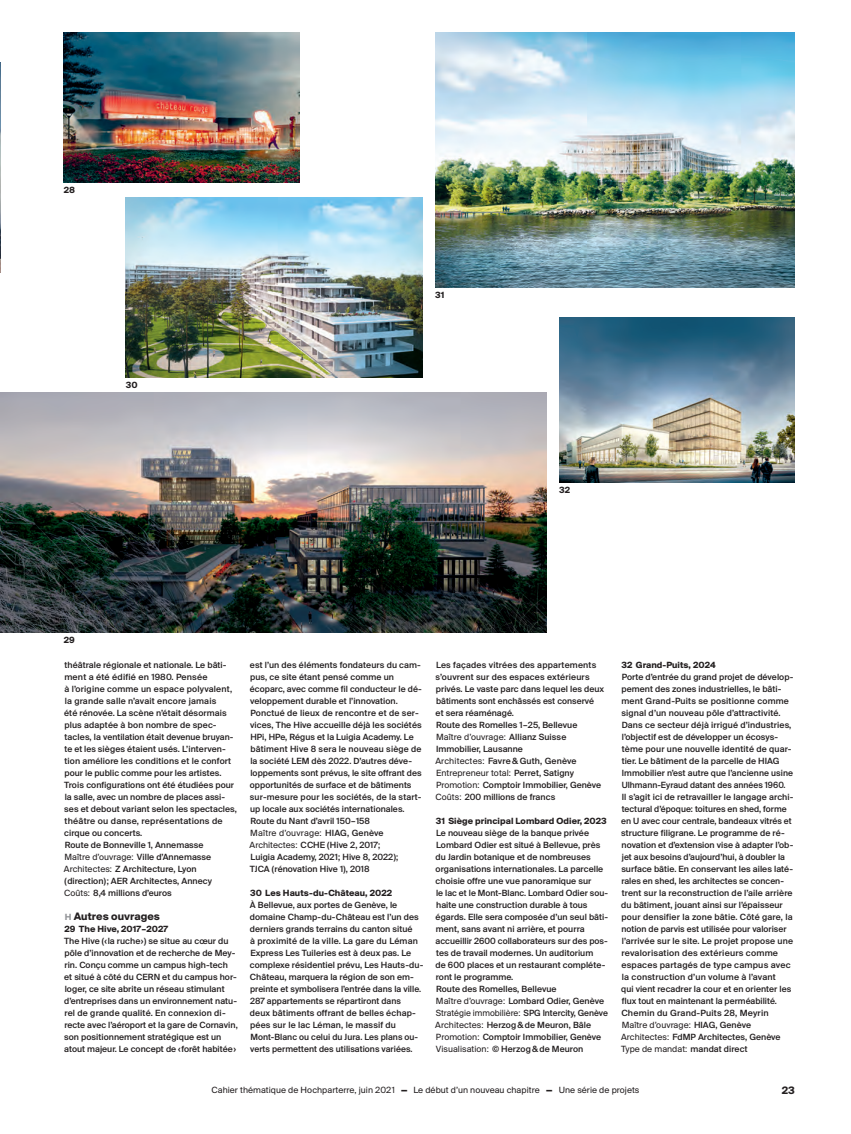
<style>
.page{position:relative;width:851px;height:1134px;background:#fff}
.page>*{position:absolute;margin:0;border:0;box-sizing:border-box;transform-origin:0 0}
.t1{font:700 11.25px "Suisse BP Intl";letter-spacing:.005em;color:#231f20}
.t2{font:500 9.38px/12px "Suisse BP Intl";letter-spacing:.005em;color:#231f20}
.t3{font:700 9.38px "Suisse BP Intl";letter-spacing:.005em;color:#231f20}
.t4{font:9.38px "Suisse BP Intl";letter-spacing:.005em;color:#231f20}
.s1{font-weight:400}
.s2{font-size:9.38px;color:#939598}
.s3{font-weight:900}
</style>
<div class="page">
<img style="left:0;top:62px;width:1px;height:210px">
<img style="left:0;top:392px;width:546px;height:240px">
<img style="left:435px;top:32px;width:359px;height:255px">
<img style="left:126px;top:197px;width:297px;height:180px">
<img style="left:559px;top:317px;width:235px;height:165px">
<img style="left:64px;top:32px;width:235px;height:150px">
<p class="t3" style="left:64px;top:184px;width:13px">28</p>
<p class="t3" style="left:126px;top:379px;width:13px">30</p>
<p class="t3" style="left:435px;top:289px;width:11px">31</p>
<p class="t3" style="left:559px;top:484px;width:12px">32</p>
<p class="t3" style="left:64px;top:634px;width:13px">29</p>
<p class="t2" style="left:64px;top:659px;width:174px">théâtrale régionale et nationale. Le bâti&shy;ment a été édifié en 1980. Pensée<br>à l’origine comme un espace polyvalent, la grande salle n’avait encore jamais<br>été rénovée. La scène n’était désormais plus adaptée à bon nombre de spec&shy;tacles, la ventilation était devenue bruyan&shy;te et les sièges étaient usés. L’interven&shy;tion améliore les conditions et le confort pour le public comme pour les artistes.<br>Trois configurations ont été étudiées pour la salle, avec un nombre de places assi&shy;ses et debout variant selon les spectacles, théâtre ou danse, représentations de cirque ou concerts.<br>Route de Bonneville 1, Annemasse<br><span class="s1">Maître d’ouvrage:</span> Ville d’Annemasse <span class="s1">Architectes:</span> Z Architecture, Lyon (direction); AER Architectes, Annecy <span class="s1">Coûts:</span> 8,4 millions d’euros</p>
<p class="t1" style="left:65px;top:910px;width:97px"><span class="s2">H</span> Autres ouvrages</p>
<p class="t3" style="left:65px;top:923px;width:105px">29 The Hive, 2017–2027</p>
<p class="t2" style="left:64px;top:935px;width:175px">The Hive (‹la ruche›) se situe au cœur du pôle d’innovation et de recherche de Mey&shy;rin. Conçu comme un campus high-tech et situé à côté du CERN et du campus hor&shy;loger, ce site abrite un réseau stimulant d’entreprises dans un environnement natu&shy;rel de grande qualité. En connexion di&shy;recte avec l’aéroport et la gare de Cornavin, son positionnement stratégique est un atout majeur. Le concept de ‹forêt habitée›</p>
<p class="t2" style="left:249px;top:659px;width:174px">est l’un des éléments fondateurs du cam&shy;pus, ce site étant pensé comme un écoparc, avec comme fil conducteur le dé&shy;veloppement durable et l’innovation.<br>Ponctué de lieux de rencontre et de ser&shy;vices, The Hive accueille déjà les sociétés HPi, HPe, Régus et la Luigia Academy. Le bâtiment Hive 8 sera le nouveau siège de la société LEM dès 2022. D’autres déve&shy;loppements sont prévus, le site offrant des opportunités de surface et de bâtiments sur-mesure pour les sociétés, de la start&shy;up locale aux sociétés internationales.<br>Route du Nant d’avril 150–158<br><span class="s1">Maître d’ouvrage:</span> HIAG, Genève <span class="s1">Architectes:</span> CCHE (Hive 2, 2017;<br>Luigia Academy, 2021; Hive 8, 2022);<br>TJCA (rénovation Hive 1), 2018</p>
<p class="t3" style="left:250px;top:887px;width:143px">30 Les Hauts-du-Château, 2022</p>
<p class="t2" style="left:250px;top:899px;width:175px">À Bellevue, aux portes de Genève, le domaine Champ-du-Château est l’un des derniers grands terrains du canton situé<br>à proximité de la ville. La gare du Léman Express Les Tuileries est à deux pas. Le complexe résidentiel prévu, Les Hauts-du-Château, marquera la région de son em&shy;preinte et symbolisera l’entrée dans la ville.<br>287 appartements se répartiront dans<br>deux bâtiments offrant de belles échap&shy;pées sur le lac Léman, le massif du Mont-Blanc ou celui du Jura. Les plans ou&shy;verts permettent des utilisations variées.</p>
<p class="t2" style="left:435px;top:659px;width:170px">Les façades vitrées des appartements s’ouvrent sur des espaces extérieurs privés. Le vaste parc dans lequel les deux bâtiments sont enchâssés est conservé<br>et sera réaménagé.<br>Route des Romelles 1–25, Bellevue <span class="s1">Maître d’ouvrage:</span> Allianz Suisse Immobilier, Lausanne<br><span class="s1">Architectes:</span> Favre&amp; Guth, Genève <span class="s1">Entrepreneur total:</span> Perret, Satigny <span class="s1">Promotion:</span> Comptoir Immobilier, Genève <span class="s1">Coûts:</span> 200 millions de francs</p>
<p class="t3" style="left:436px;top:815px;width:172px">31 Siège principal Lombard Odier, 2023</p>
<p class="t2" style="left:435px;top:827px;width:174px">Le nouveau siège de la banque privée Lombard Odier est situé à Bellevue, près du Jardin botanique et de nombreuses organisations internationales. La parcelle choisie offre une vue panoramique sur<br>le lac et le Mont-Blanc. Lombard Odier sou&shy;haite une construction durable à tous égards. Elle sera composée d’un seul bâti&shy;ment, sans avant ni arrière, et pourra accueillir 2600 collaborateurs sur des pos&shy;tes de travail modernes. Un auditorium<br>de 600 places et un restaurant compléte&shy;ront le programme.<br>Route des Romelles, Bellevue<br><span class="s1">Maître d’ouvrage:</span> Lombard Odier, Genève <span class="s1">Stratégie immobilière:</span> SPG Intercity, Genève <span class="s1">Architectes:</span> Herzog&amp;de Meuron, Bâle <span class="s1">Promotion:</span> Comptoir Immobilier, Genève <span class="s1">Visualisation:</span> © Herzog&amp;de Meuron</p>
<p class="t3" style="left:621px;top:659px;width:95px">32 Grand-Puits, 2024</p>
<p class="t2" style="left:621px;top:671px;width:174px">Porte d’entrée du grand projet de dévelop&shy;pement des zones industrielles, le bâti&shy;ment Grand-Puits se positionne comme signal d’un nouveau pôle d’attractivité.<br>Dans ce secteur déjà irrigué d’industries, l’objectif est de développer un écosys&shy;tème pour une nouvelle identité de quar&shy;tier. Le bâtiment de la parcelle de HIAG Immobilier n’est autre que l’ancienne usine Ulhmann-Eyraud datant des années 1960.<br>Il s’agit ici de retravailler le langage archi&shy;tectural d’époque: toitures en shed, forme en U avec cour centrale, bandeaux vitrés et structure filigrane. Le programme de ré&shy;novation et d’extension vise à adapter l’ob&shy;jet aux besoins d’aujourd’hui, à doubler la surface bâtie. En conservant les ailes laté&shy;rales en shed, les architectes se concen&shy;trent sur la reconstruction de l’aile arrière du bâtiment, jouant ainsi sur l’épaisseur pour densifier la zone bâtie. Côté gare, la notion de parvis est utilisée pour valoriser l’arrivée sur le site. Le projet propose une revalorisation des extérieurs comme espaces partagés de type campus avec la construction d’un volume à l’avant<br>qui vient recadrer la cour et en orienter les flux tout en maintenant la perméabilité.<br>Chemin du Grand-Puits 28, Meyrin <span class="s1">Maître d’ouvrage:</span> HIAG, Genève <span class="s1">Architectes:</span> FdMP Architectes, Genève <span class="s1">Type de mandat:</span> mandat direct</p>
<p class="t4" style="left:211px;top:1084px;width:429px">Cahier thématique de Hochparterre, juin 2021 <span class="s3">—</span> Le début d’un nouveau chapitre <span class="s3">—</span> Une série de projets</p>
<p class="t1" style="left:781px;top:1083px;width:15px">23</p>
</div>
